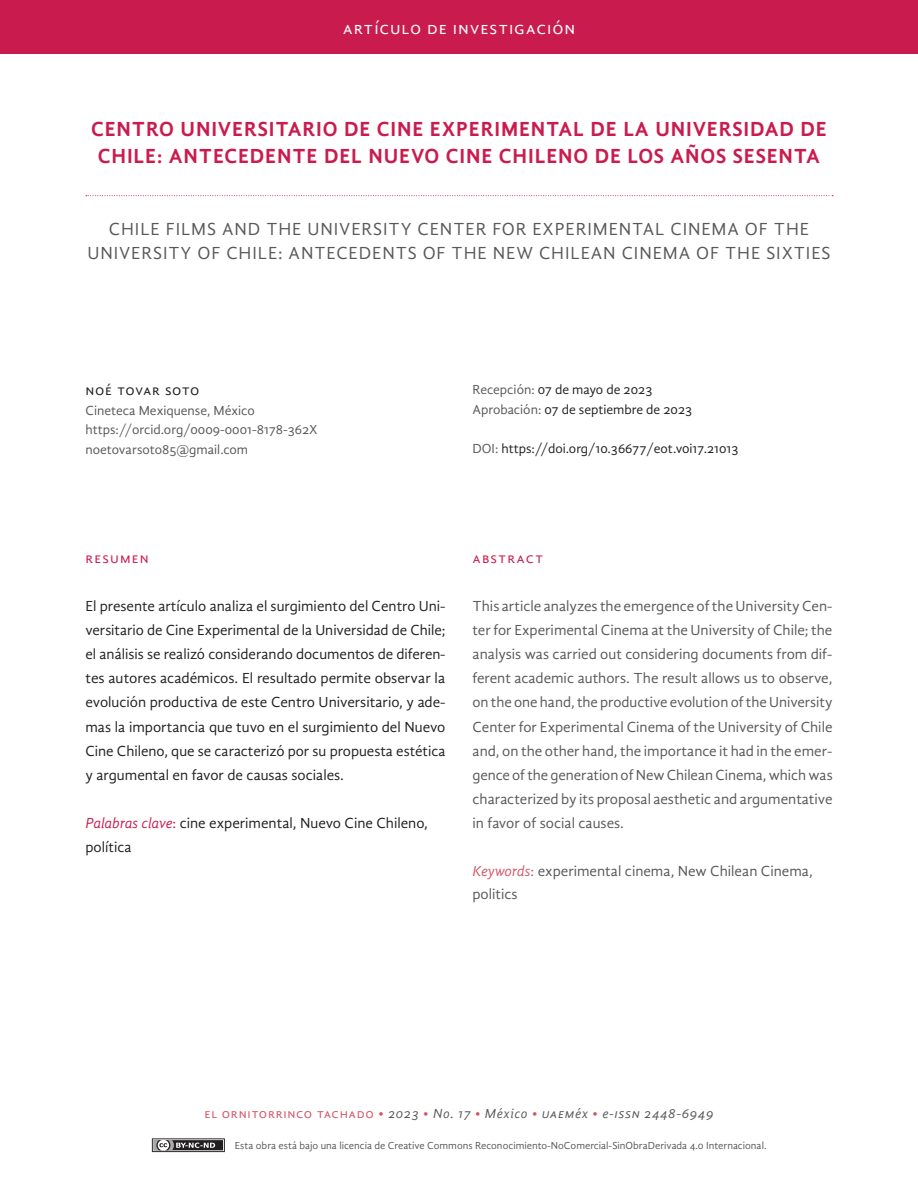
<style>
.page{position:relative;width:918px;height:1188px;background:#fff}
.page>*{position:absolute;margin:0;border:0;box-sizing:border-box;transform-origin:0 0}
.t1{font:700 21px/27px "Gandhi Sans";letter-spacing:.04em;color:#ca1b4e;text-align:center}
.t2{font:18px "Gandhi Sans";letter-spacing:.05em;color:#57585a}
.t3{font:18px "Gandhi Sans";letter-spacing:.05em;color:#fff}
.t4{font:15px/24.2px "Gandhi Sans";color:#57585a;text-align:justify}
.t5{font:15px/24.2px "Gandhi Sans";color:#231f20;text-align:justify}
.t6{font:15px "Gandhi Sans";letter-spacing:.075em;color:#ca1b4e}
.t7{font:15px "Gandhi Sans";letter-spacing:.02em;color:#231f20}
.t8{font:13.5px/19.5px "Gandhi Sans";color:#231f20}
.t9{font:13.5px/19.5px "Gandhi Sans";color:#57585a}
.t10{font:italic 13.5px "Gandhi Sans";letter-spacing:.05em;color:#57585a}
.t11{font:10.5px "Gandhi Sans";color:#57585a}
.s1{color:#57585a}
.s2{font-style:italic;color:#ca1b4e}
.s3{color:#ca1b4e}
.s4{font-style:italic;color:#d35466}
.s5{color:#d35466}
.s6{font-style:normal;color:#d35466}
</style>
<div class="page">
<div style="left:0;top:0;width:918px;height:54px;background:#ca1b4e"></div>
<svg style="left:152px;top:1138px;width:73px;height:14px"></svg>
<svg style="left:86px;top:195px;width:747px;height:1px"></svg>
<p class="t3" style="left:343px;top:18px;width:234px">Artículo DE INVESTIGACIÓN</p>
<h1 class="t1" style="left:91px;top:115px;width:737px">CENTRO UNIVERSITARIO DE CINE EXPERIMENTAL DE LA UNIVERSIDAD DE<br>CHILE: ANTECEDENTE DEL NUEVO CINE CHILENO DE LOS AÑOS SESENTA</h1>
<p class="t2" style="left:109px;top:219px;width:333px">Chile Films an d the Un iversity Cente</p>
<p class="t2" style="left:476px;top:219px;width:145px">r for Experiment</p>
<p class="t2" style="left:643px;top:219px;width:165px">al Cinema of the</p>
<p class="t2" style="left:87px;top:243px;width:214px">Un iversity of Chile: Antece</p>
<p class="t2" style="left:359px;top:243px;width:26px">dent</p>
<p class="t2" style="left:408px;top:243px;width:424px">s of the New Chilean Cinema of the sixties</p>
<p class="t7" style="left:86px;top:382px;width:116px">N oé Tovar Soto</p>
<p class="t9" style="left:86px;top:401px;width:233px">Cineteca M exiquense, M éxico https://orcid.org/0009-0001-8178-362X noetovarsoto85@gmail.com</p>
<p class="t8" style="left:472px;top:380px;width:221px"><span class="s1">Recepción:</span> 07 de mayo de 2023<br><span class="s1">Aprobación:</span> 07 de septiembre de 2023</p>
<p class="t8" style="left:472px;top:439px;width:268px"><span class="s1">DOI :</span> https://doi.org/10.36677/eot.v0i17.21013</p>
<p class="t6" style="left:86px;top:550px;width:65px">resumen</p>
<p class="t5" style="left:86px;top:594px;width:362px">El presente artículo analiza el surgimiento del Centro Uni&shy;versitario de Cine Experimental de la Universidad de Chile; el análisis se realizó considerando documentos de diferen&shy;tes autores académicos. El resultado permite observar la evolución productiva de este Centro Universitario, y ade&shy;mas la importancia que tuvo en el surgimiento del Nuevo Cine Chileno, que se caracterizó por su propuesta estética y argumental en favor de causas sociales.</p>
<p class="t5" style="left:86px;top:811px;width:344px"><span class="s2">Palabras clave</span><span class="s3">:</span> cine experimental, Nuevo Cine Chileno, política</p>
<p class="t6" style="left:472px;top:550px;width:72px">abstract</p>
<p class="t4" style="left:472px;top:594px;width:362px">This article analyzes the emergence of the University Cen&shy;ter for Experimental Cinema at the University of Chile; the analysis was carried out considering documents from dif&shy;ferent academic authors. The result allows us to observe, on the one hand, the productive evolution of the University Center for Experimental Cinema of the University of Chile and, on the other hand, the importance it had in the emer&shy;gence of the generation of New Chilean Cinema, which was characterized by its proposal aesthetic and argumentative in favor of social causes.</p>
<p class="t4" style="left:472px;top:859px;width:342px;line-height:23.2px"><span class="s4">Keywords</span><span class="s5">:</span> experimental cinema, New Chilean Cinema, politics</p>
<p class="t10" style="left:205px;top:1105px;width:510px"><span class="s6">el orni torrin co tachad o •</span> 2023 <span class="s6">•</span> No. 17 <span class="s6">•</span> México <span class="s6">•</span> uaeméx <span class="s6">•</span> e-issn 2448-6949</p>
<p class="t11" style="left:235px;top:1140px;width:533px">Esta obra está bajo una licencia de Creative Commons Reconocimiento-NoComercial-SinObraDerivada 4.0 Internacional.</p>
</div>
